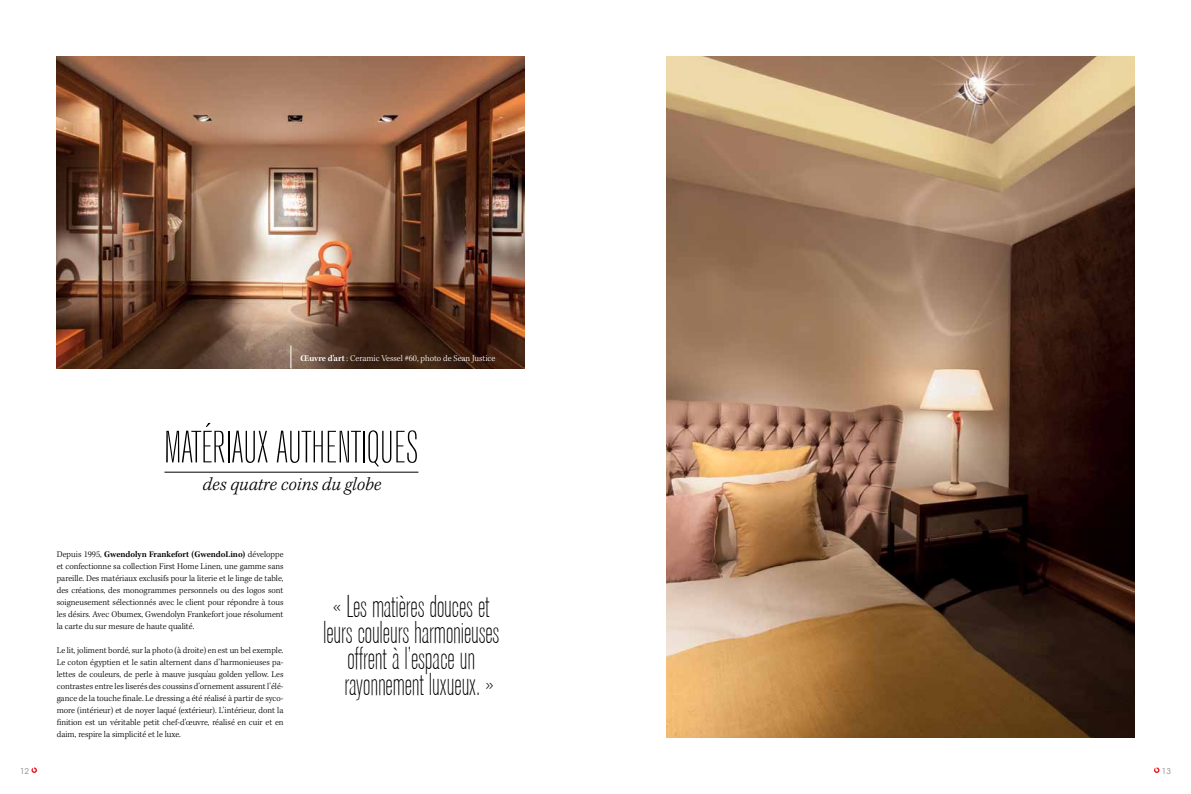
<style>
.page{position:relative;width:1191px;height:794px;background:#fff}
.page>*{position:absolute;margin:0;border:0;box-sizing:border-box;transform-origin:0 0}
.t1{font:44.7px "Keytin";color:#000;scale:1.15 1}
.t2{font:31px/26px "Keytin";color:#000;text-align:center;scale:1.15 1}
.t3{font:italic 300 19px "Kepler Std";color:#000}
.t4{font:300 9px/12px "Kepler Std";color:#000;text-align:justify}
.t5{font:300 9px "Kepler Std";color:#fff}
.t6{font:8px "ITC Avant Garde Std";color:#958c89}
.s1{font-weight:600}
</style>
<div class="page">
<hr style="left:164px;top:472px;width:254px;height:1px;background:#000">
<img style="left:666px;top:57px;width:468px;height:680px">
<img style="left:57px;top:57px;width:467px;height:311px">
<svg style="left:291px;top:345px;width:1px;height:23px"></svg>
<svg style="left:1154px;top:767px;width:5px;height:6px"></svg>
<svg style="left:31px;top:767px;width:6px;height:6px"></svg>
<p class="t5" style="left:301px;top:353px;width:196px"><span class="s1">Œuvre d'art</span> : Ceramic Vessel #60, photo de Sean Justice</p>
<p class="t1" style="left:164px;top:422px;width:222px">Matériaux authentiques</p>
<p class="t3" style="left:203px;top:473px;width:180px">des quatre coins du globe</p>
<p class="t4" style="left:57px;top:549px;width:228px">Depuis 1995, <span class="s1">Gwendolyn Frankefort (GwendoLino)</span> développe et confectionne sa collection First Home Linen, une gamme sans pareille. Des matériaux exclusifs pour la literie et le linge de table, des créations, des monogrammes personnels ou des logos sont soigneusement sélectionnés avec le client pour répondre à tous les désirs. Avec Obumex, Gwendolyn Frankefort joue résolument la carte du sur mesure de haute qualité.</p>
<p class="t4" style="left:57px;top:645px;width:228px">Le lit, joliment bordé, sur la photo (à droite) en est un bel exemple.<br>Le coton égyptien et le satin alternent dans d’harmonieuses pa&shy;lettes de couleurs, de perle à mauve jusqu’au golden yellow. Les contrastes entre les liserés des coussins d’ornement assurent l’élé&shy;gance de la touche finale. Le dressing a été réalisé à partir de syco&shy;more (intérieur) et de noyer laqué (extérieur). L’intérieur, dont la finition est un véritable petit chef-d’œuvre, réalisé en cuir et en daim, respire la simplicité et le luxe.</p>
<p class="t2" style="left:323px;top:594px;width:155px">« Les matières douces et leurs couleurs harmonieuses offrent à l’espace un rayonnement luxueux. »</p>
<p class="t6" style="left:20px;top:766px;width:11px">12</p>
<p class="t6" style="left:1161px;top:766px;width:11px">13</p>
</div>
